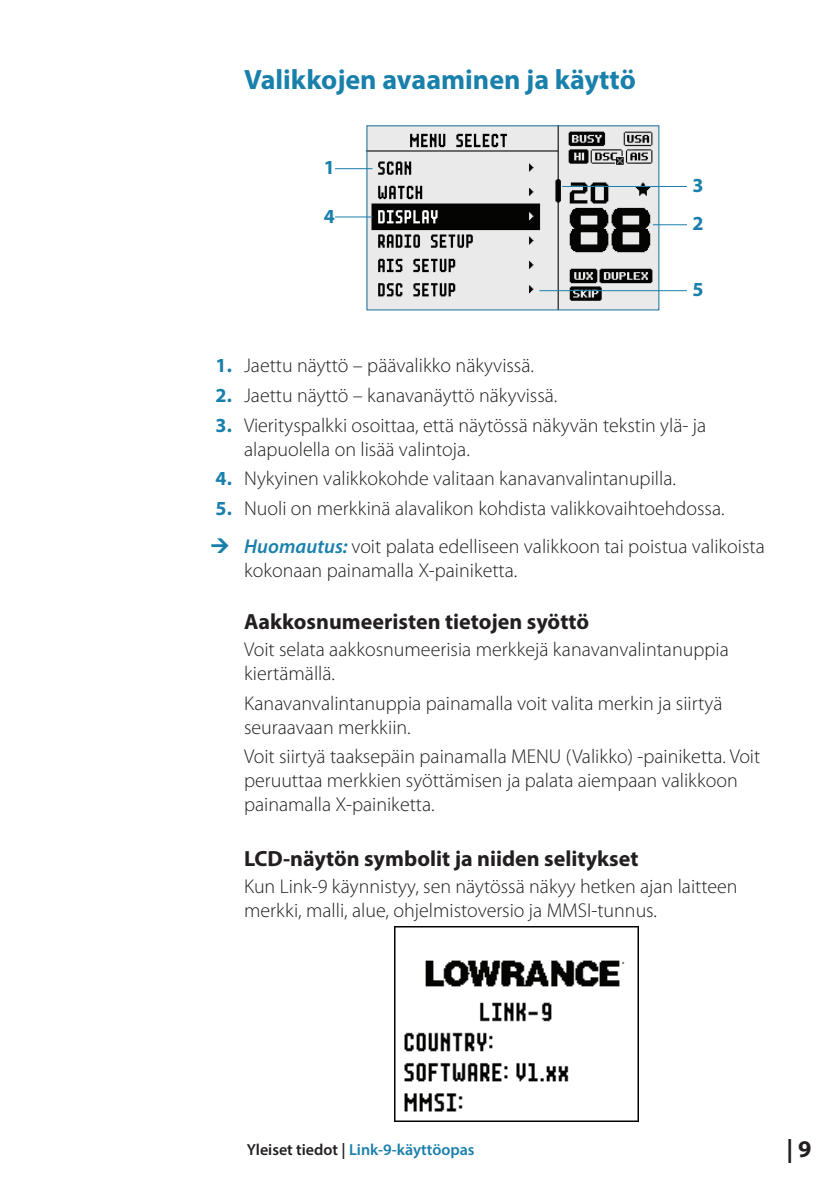
<style>
.page{position:relative;width:840px;height:1191px;background:#fff}
.page>*{position:absolute;margin:0;border:0;box-sizing:border-box;transform-origin:0 0}
.t1{font:700 28px "Myriad Pro";color:#1980ac}
.t2{font:700 24px "Myriad Pro";color:#231f20}
.t3{font:700 22px "Myriad Pro";color:#231f20}
.t4{font:300 20px/24px "Myriad Pro";color:#231f20}
.t5{font:700 20px/37.8px "Myriad Pro";color:#1980ac}
.t6{font:600 16px "Myriad Pro";color:#1980ac}
.s1{font-weight:700;color:#1980ac}
.s2{font-weight:600;font-style:italic;color:#1980ac}
.s3{color:#231f20}
</style>
<div class="page">
<img style="left:368px;top:128px;width:288px;height:180px">
<hr style="left:335px;top:168px;width:37px;height:1px;background:#1980ac">
<hr style="left:335px;top:216px;width:37px;height:1px;background:#1980ac">
<hr style="left:652px;top:224px;width:34px;height:1px;background:#1980ac">
<hr style="left:561px;top:186px;width:125px;height:1px;background:#1980ac">
<hr style="left:539px;top:290px;width:147px;height:1px;background:#1980ac">
<img style="left:394px;top:926px;width:243px;height:195px">
<h1 class="t1" style="left:244px;top:61px;width:393px">Valikkojen avaaminen ja käyttö</h1>
<p class="t5" style="left:323px;top:148px;width:13px">1</p>
<p class="t5" style="left:323px;top:196px;width:13px">4</p>
<p class="t5" style="left:692px;top:166px;width:13px">3<br>2</p>
<p class="t5" style="left:692px;top:270px;width:13px">5</p>
<p class="t4" style="left:215px;top:354px;width:320px"><span class="s1">1.</span> Jaettu näyttö – päävalikko näkyvissä.</p>
<p class="t4" style="left:215px;top:384px;width:343px"><span class="s1">2.</span> Jaettu näyttö – kanavanäyttö näkyvissä.</p>
<p class="t4" style="left:244px;top:413px;width:463px;text-indent:-28px"><span class="s1">3.</span> Vierityspalkki osoittaa, että näytössä näkyvän tekstin ylä- ja alapuolella on lisää valintoja.</p>
<p class="t4" style="left:215px;top:467px;width:461px"><span class="s1">4.</span> Nykyinen valikkokohde valitaan kanavanvalintanupilla.</p>
<p class="t4" style="left:244px;top:489px;width:522px;line-height:38.2px;text-indent:-28px"><span class="s1">5.</span> Nuoli on merkkinä alavalikon kohdista valikkovaihtoehdossa.<br><span class="s2">Huomautus:</span> voit palata edelliseen valikkoon tai poistua valikoista</p>
<p class="t4" style="left:244px;top:559px;width:275px">kokonaan painamalla X-painiketta.</p>
<p class="t3" style="left:244px;top:607px;width:346px">Aakkosnumeeristen tietojen syöttö</p>
<p class="t4" style="left:244px;top:638px;width:486px">Voit selata aakkosnumeerisia merkkejä kanavanvalintanuppia kiertämällä.</p>
<p class="t4" style="left:244px;top:691px;width:479px">Kanavanvalintanuppia painamalla voit valita merkin ja siirtyä seuraavaan merkkiin.</p>
<p class="t4" style="left:244px;top:745px;width:517px">Voit siirtyä taaksepäin painamalla MENU (Valikko) -painiketta. Voit peruuttaa merkkien syöttämisen ja palata aiempaan valikkoon painamalla X-painiketta.</p>
<p class="t3" style="left:244px;top:844px;width:395px">LCD-näytön symbolit ja niiden selitykset</p>
<p class="t4" style="left:244px;top:874px;width:495px">Kun Link-9 käynnistyy, sen näytössä näkyy hetken ajan laitteen merkki, malli, alue, ohjelmistoversio ja MMSI-tunnus.</p>
<p class="t6" style="left:247px;top:1139px;width:229px"><span class="s3">Yleiset tiedot |</span> Link-9-käyttöopas</p>
<p class="t2" style="left:786px;top:1132px;width:26px">| 9</p>
</div>
